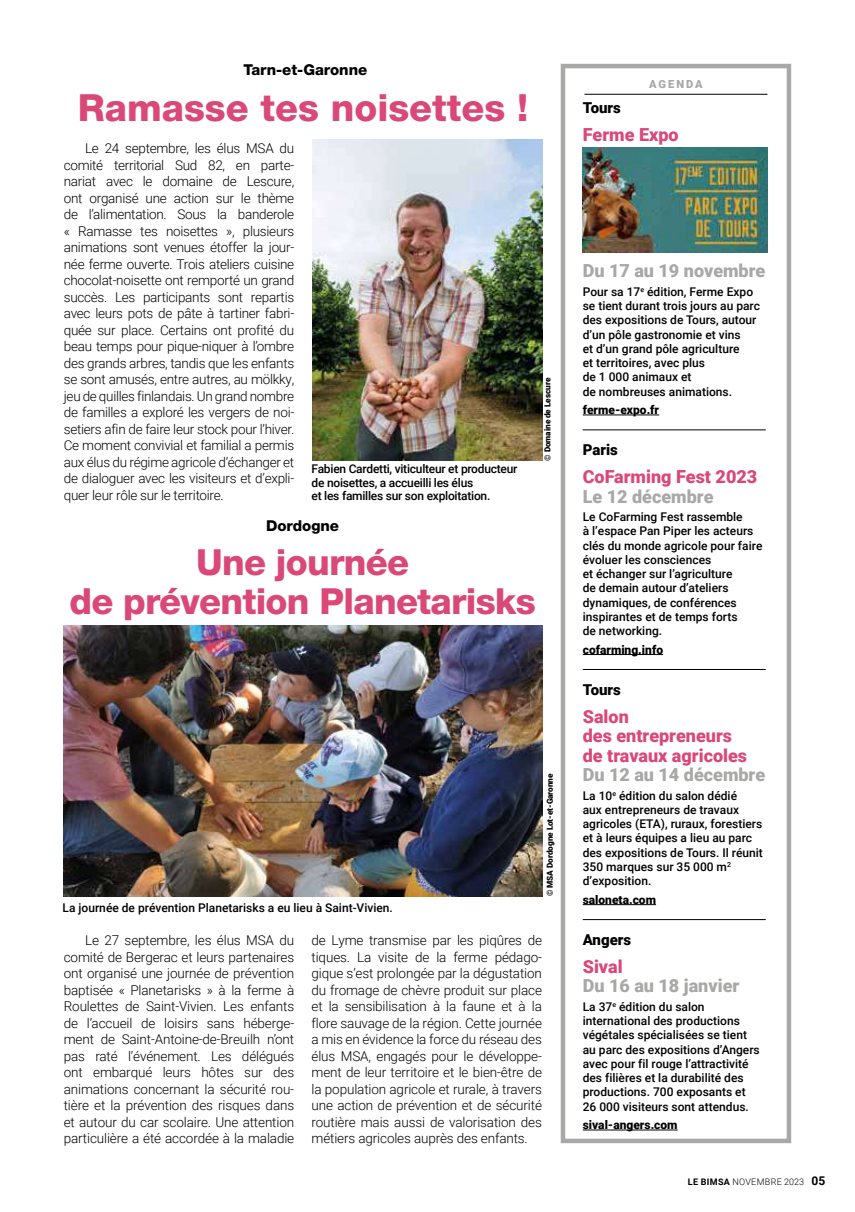
<style>
.page{position:relative;width:855px;height:1212px;background:#fff}
.page>*{position:absolute;margin:0;border:0;box-sizing:border-box;transform-origin:0 0}
.t1{font:800 37.5px "Helvetica Neue LT Pro";color:#da4878}
.t2{font:800 36px/39px "Helvetica Neue LT Pro";letter-spacing:-.02em;color:#da4878;text-align:center}
.t3{font:900 18px/19.5px "Roboto";color:#da4878}
.t4{font:900 18px "Roboto";color:#a8a8a7}
.t5{font:800 15px "Helvetica Neue LT Pro";color:#000}
.t6{font:900 15px "Roboto";color:#000}
.t7{font:300 13.5px/16.5px "Roboto";letter-spacing:-.01em;color:#000;text-align:justify}
.t8{font:500 12px/14.2px "Roboto";color:#000}
.t9{font:500 12px/13.5px "Roboto";letter-spacing:-.02em;color:#000}
.t10{font:900 12px "Roboto";color:#000}
.t11{font:900 11.1px "Roboto";letter-spacing:.175em;color:#a8a8a7}
.t12{font:300 9px "Roboto";letter-spacing:.035em;color:#000}
.t13{font:900 8.25px "Roboto";letter-spacing:-.01em;color:#000}
.s1{font-weight:700}
.s2{font-weight:700;font-size:12px}
</style>
<div class="page">
<div style="left:561px;top:64px;width:230px;height:1079px;border:4px solid #a8a8a7"></div>
<hr style="left:584px;top:94px;width:183px;height:1px;background:#000">
<hr style="left:583px;top:415px;width:76px;height:1px;background:#000">
<hr style="left:583px;top:654px;width:80px;height:1px;background:#000">
<hr style="left:583px;top:904px;width:73px;height:1px;background:#000">
<hr style="left:583px;top:1130px;width:94px;height:1px;background:#000">
<hr style="left:583px;top:430px;width:182px;height:1px;background:#000">
<hr style="left:583px;top:669px;width:182px;height:1px;background:#000">
<hr style="left:583px;top:919px;width:182px;height:1px;background:#000">
<img style="left:64px;top:626px;width:479px;height:270px">
<img style="left:312px;top:140px;width:231px;height:321px">
<img style="left:583px;top:148px;width:184px;height:104px">
<p class="t5" style="left:243px;top:60px;width:125px">Tarn-et-Garonne</p>
<h1 class="t1" style="left:78px;top:85px;width:452px">Ramasse tes noisettes !</h1>
<p class="t7" style="left:64px;top:139px;width:232px;text-indent:21px">Le 24 septembre, les élus MSA du comité territorial Sud 82, en parte&shy;nariat avec le domaine de Lescure, ont organisé une action sur le thème de l’alimentation. Sous la banderole « Ramasse tes noisettes », plusieurs animations sont venues étoffer la jour&shy;née ferme ouverte. Trois ateliers cuisine chocolat-noisette ont remporté un grand succès. Les participants sont repartis avec leurs pots de pâte à tartiner fabri&shy;quée sur place. Certains ont profité du beau temps pour pique--niquer à l’ombre des grands arbres, tandis que les enfants se sont amusés, entre autres, au mölkky, jeu de quilles finlandais. Un grand nombre de familles a exploré les vergers de noi&shy;setiers afin de faire leur stock pour l’hiver.<br>Ce moment convivial et familial a permis aux élus du régime agricole d’échanger et de dialoguer avec les visiteurs et d’expli&shy;quer leur rôle sur le territoire.</p>
<p class="t9" style="left:311px;top:462px;width:207px">Fabien Cardetti, viticulteur et producteur de noisettes, a accueilli les élus<br>et les familles sur son exploitation.</p>
<p class="t5" style="left:266px;top:517px;width:75px">Dordogne</p>
<h2 class="t2" style="left:69px;top:542px;width:468px">Une journée<br>de prévention Planetarisks</h2>
<p class="t13" style="left:542px;top:461px;width:84px;rotate:-90deg">© Domaine de Lescure</p>
<p class="t8" style="left:63px;top:900px;width:332px">La journée de prévention Planetarisks a eu lieu à Saint-Vivien.</p>
<p class="t13" style="left:544px;top:896px;width:124px;rotate:-90deg">© MSA Dordogne Lot-et-Garonne</p>
<p class="t7" style="left:64px;top:931px;width:232px;text-indent:21px">Le 27 septembre, les élus MSA du comité de Bergerac et leurs partenaires ont organisé une journée de prévention baptisée « Planetarisks » à la ferme à Roulettes de Saint-Vivien. Les enfants de l’accueil de loisirs sans héberge&shy;ment de Saint-Antoine-de-Breuilh n’ont pas raté l’événement. Les délégués ont embarqué leurs hôtes sur des animations concernant la sécurité rou&shy;tière et la prévention des risques dans et autour du car scolaire. Une attention particulière a été accordée à la maladie</p>
<p class="t7" style="left:311px;top:931px;width:232px">de Lyme transmise par les piqûres de tiques. La visite de la ferme pédago&shy;gique s’est prolongée par la dégustation du fromage de chèvre produit sur place et la sensibilisation à la faune et à la flore sauvage de la région. Cette journée a mis en évidence la force du réseau des élus MSA, engagés pour le développe&shy;ment de leur territoire et le bien-être de la population agricole et rurale, à travers une action de prévention et de sécurité routière mais aussi de valorisation des métiers agricoles auprès des enfants.</p>
<p class="t11" style="left:649px;top:76px;width:55px">AGENDA</p>
<p class="t6" style="left:583px;top:97px;width:40px">Tours</p>
<h3 class="t3" style="left:583px;top:124px;width:97px">Ferme Expo</h3>
<h3 class="t4" style="left:583px;top:258px;width:184px">Du 17 au 19 novembre</h3>
<p class="t8" style="left:583px;top:284px;width:179px">Pour sa 17<sup>e</sup> édition, Ferme Expo se tient durant trois jours au parc des expositions de Tours, autour d’un pôle gastronomie et vins<br>et d’un grand pôle agriculture<br>et territoires, avec plus<br>de 1 000 animaux et<br>de nombreuses animations.</p>
<p class="t10" style="left:583px;top:401px;width:78px">ferme-expo.fr</p>
<p class="t6" style="left:583px;top:439px;width:37px">Paris</p>
<h3 class="t3" style="left:583px;top:466px;width:176px">CoFarming Fest 2023</h3>
<h3 class="t4" style="left:583px;top:484px;width:132px">Le 12 décembre</h3>
<p class="t8" style="left:583px;top:509px;width:181px">Le CoFarming Fest rassemble<br>à l’espace Pan Piper les acteurs clés du monde agricole pour faire évoluer les consciences<br>et échanger sur l’agriculture<br>de demain autour d’ateliers dynamiques, de conférences inspirantes et de temps forts<br>de networking.</p>
<p class="t10" style="left:583px;top:641px;width:82px">cofarming.info</p>
<p class="t6" style="left:583px;top:679px;width:40px">Tours</p>
<h3 class="t3" style="left:583px;top:706px;width:166px">Salon<br>des entrepreneurs de travaux agricoles</h3>
<h3 class="t4" style="left:583px;top:762px;width:184px">Du 12 au 14 décembre</h3>
<p class="t8" style="left:583px;top:788px;width:182px">La 10<sup>e</sup> édition du salon dédié<br>aux entrepreneurs de travaux agricoles (ETA), ruraux, forestiers et à leurs équipes a lieu au parc des expositions de Tours. Il réunit<br>350 marques sur 35 000 m<sup>2 </sup>d’exposition.</p>
<p class="t10" style="left:583px;top:891px;width:75px">saloneta.com</p>
<p class="t6" style="left:583px;top:929px;width:50px">Angers</p>
<h3 class="t3" style="left:583px;top:956px;width:41px">Sival</h3>
<h3 class="t4" style="left:583px;top:973px;width:158px">Du 16 au 18 janvier</h3>
<p class="t8" style="left:583px;top:999px;width:178px">La 37<sup>e</sup> édition du salon international des productions végétales spécialisées se tient au parc des expositions d’Angers avec pour fil rouge l’attractivité des filières et la durabilité des productions. 700 exposants et<br>26 000 visiteurs sont attendus.</p>
<p class="t10" style="left:583px;top:1116px;width:96px">sival-angers.com</p>
<p class="t12" style="left:688px;top:1175px;width:139px"><span class="s1">LE BIMSA</span> NOVEMBRE 2023 <span class="s2">05</span></p>
</div>
